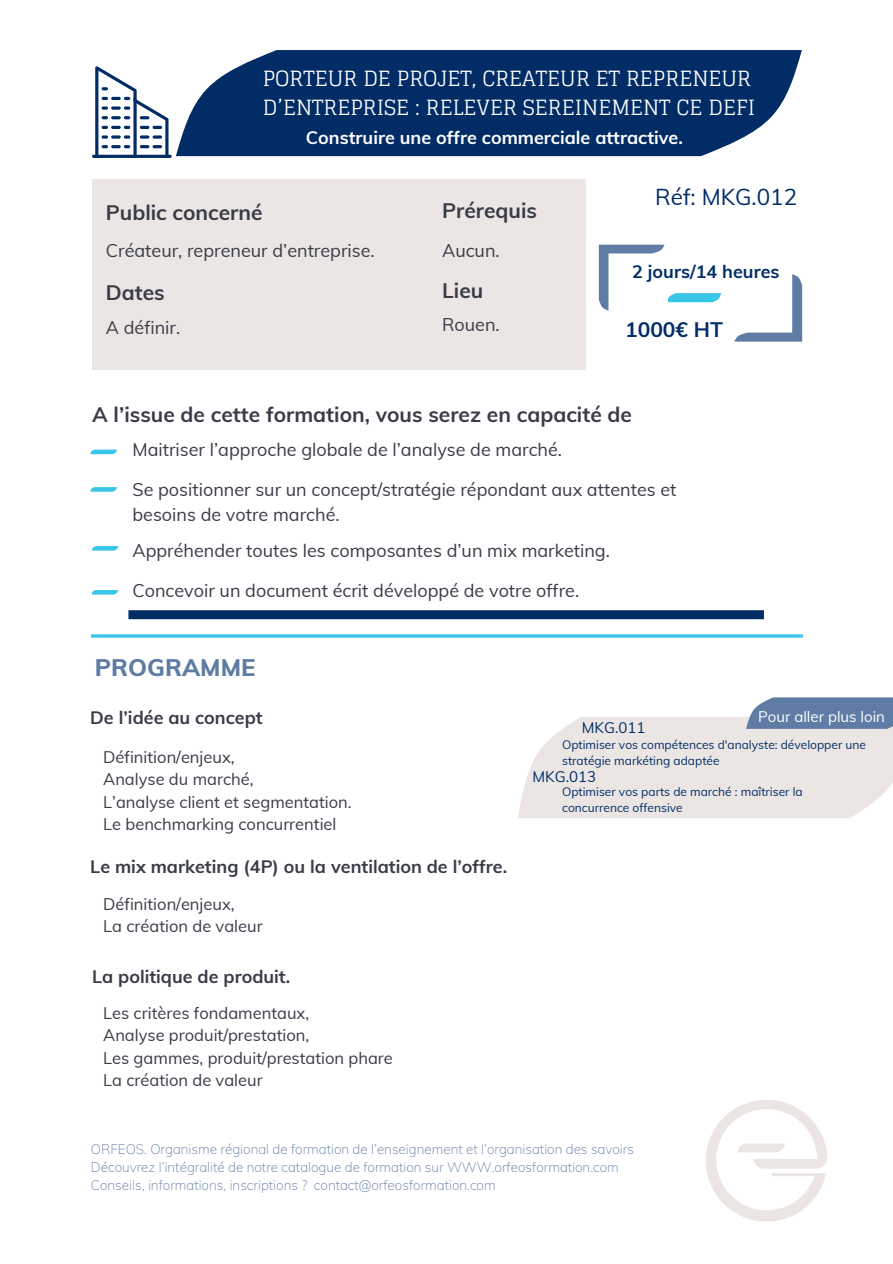
<style>
.page{position:relative;width:893px;height:1264px;background:#fff}
.page>*{position:absolute;margin:0;border:0;box-sizing:border-box;transform-origin:0 0}
.t1{font:800 24px "Muli";color:#5f7ca4}
.t2{font:22.5px "Muli";color:#012c66}
.t3{font:700 21px "Muli";color:#393b47}
.t4{font:21px/29.2px "Glegoo";color:#fff}
.t5{font:700 21px "Muli";color:#012c66}
.t6{font:18px/24.8px "Muli";color:#393b47}
.t7{font:700 18px "Muli";color:#393b47}
.t8{font:700 18px "Muli";color:#fff}
.t9{font:700 18px "Muli";color:#012c66}
.t10{font:16.5px/22.5px "Muli";color:#393b47}
.t11{font:15px "Muli";color:#fff}
.t12{font:15px "Muli";color:#012c66}
.t13{font:200 13.5px/18px "Muli";color:#5f7ca4}
.t14{font:12px/16px "Muli";color:#012c66}
</style>
<div class="page">
<svg style="left:176px;top:50px;width:625px;height:106px;background:#183f74"></svg>
<div style="left:128px;top:610px;width:635px;height:9px;background:#012c66"></div>
<hr style="left:91px;top:634px;width:711px;height:3px;background:#3ac6e6">
<svg style="left:91px;top:449px;width:26px;height:5px"></svg>
<svg style="left:91px;top:487px;width:26px;height:4px"></svg>
<svg style="left:92px;top:546px;width:26px;height:4px"></svg>
<svg style="left:734px;top:274px;width:68px;height:67px"></svg>
<hr style="left:92px;top:155px;width:80px;height:3px;background:#012c66;border-radius:2px">
<svg style="left:95px;top:66px;width:73px;height:92px"></svg>
<div style="left:92px;top:180px;width:493px;height:190px;background:#ebe6e4"></div>
<svg style="left:598px;top:245px;width:123px;height:65px"></svg>
<svg style="left:92px;top:590px;width:26px;height:4px"></svg>
<svg style="left:518px;top:697px;width:374px;height:121px"></svg>
<svg style="left:706px;top:1100px;width:121px;height:121px"></svg>
<p class="t4" style="left:263px;top:64px;width:494px">PORTEUR DE PROJET, CREATEUR ET REPRENEUR<br>D’ENTREPRISE : RELEVER SEREINEMENT CE DEFI</p>
<p class="t8" style="left:306px;top:126px;width:378px">Construire une offre commerciale attractive.</p>
<p class="t3" style="left:106px;top:199px;width:158px">Public concerné</p>
<p class="t6" style="left:106px;top:238px;width:270px">Créateur, repreneur d’entreprise.</p>
<p class="t3" style="left:106px;top:279px;width:60px">Dates</p>
<p class="t6" style="left:106px;top:315px;width:76px">A définir.</p>
<p class="t3" style="left:442px;top:196px;width:96px">Prérequis</p>
<p class="t6" style="left:442px;top:238px;width:59px">Aucun.</p>
<p class="t3" style="left:442px;top:277px;width:43px">Lieu</p>
<p class="t6" style="left:442px;top:312px;width:59px">Rouen.</p>
<p class="t2" style="left:655px;top:182px;width:143px">Réf: MKG.012</p>
<p class="t9" style="left:632px;top:260px;width:149px">2 jours/14 heures</p>
<p class="t5" style="left:625px;top:316px;width:99px">1000€ HT</p>
<p class="t3" style="left:92px;top:400px;width:541px">A l’issue de cette formation, vous serez en capacité de</p>
<p class="t6" style="left:132px;top:436px;width:431px">Maitriser l’approche globale de l’analyse de marché.</p>
<p class="t6" style="left:132px;top:477px;width:545px">Se positionner sur un concept/stratégie répondant aux attentes et besoins de votre marché.</p>
<p class="t6" style="left:132px;top:537px;width:479px">Appréhender toutes les composantes d’un mix marketing.</p>
<p class="t6" style="left:132px;top:577px;width:448px">Concevoir un document écrit développé de votre offre.</p>
<h1 class="t1" style="left:95px;top:652px;width:162px">PROGRAMME</h1>
<p class="t7" style="left:90px;top:705px;width:174px">De l’idée au concept</p>
<p class="t10" style="left:103px;top:745px;width:250px">Définition/enjeux,<br>Analyse du marché,<br>L’analyse client et segmentation.<br>Le benchmarking concurrentiel</p>
<p class="t7" style="left:90px;top:854px;width:418px">Le mix marketing (4P) ou la ventilation de l’offre.</p>
<p class="t10" style="left:103px;top:892px;width:161px">Définition/enjeux,<br>La création de valeur</p>
<p class="t7" style="left:92px;top:964px;width:200px">La politique de produit.</p>
<p class="t10" style="left:103px;top:1001px;width:291px">Les critères fondamentaux,<br>Analyse produit/prestation,<br>Les gammes, produit/prestation phare<br>La création de valeur</p>
<p class="t11" style="left:758px;top:707px;width:128px">Pour aller plus loin</p>
<p class="t12" style="left:582px;top:718px;width:65px">MKG.011</p>
<p class="t14" style="left:562px;top:736px;width:305px">Optimiser vos compétences d'analyste: développer une stratégie markéting adaptée</p>
<p class="t14" style="left:562px;top:783px;width:242px">Optimiser vos parts de marché : maîtriser la concurrence offensive</p>
<p class="t12" style="left:532px;top:767px;width:65px">MKG.013</p>
<p class="t13" style="left:91px;top:1140px;width:544px">ORFEOS. Organisme régional de formation de l’enseignement et l’organisation des savoirs<br>Découvrez l’intégralité de notre catalogue de formation sur WWW.orfeosformation.com<br>Conseils, informations, inscriptions ? contact@orfeosformation.com</p>
</div>
